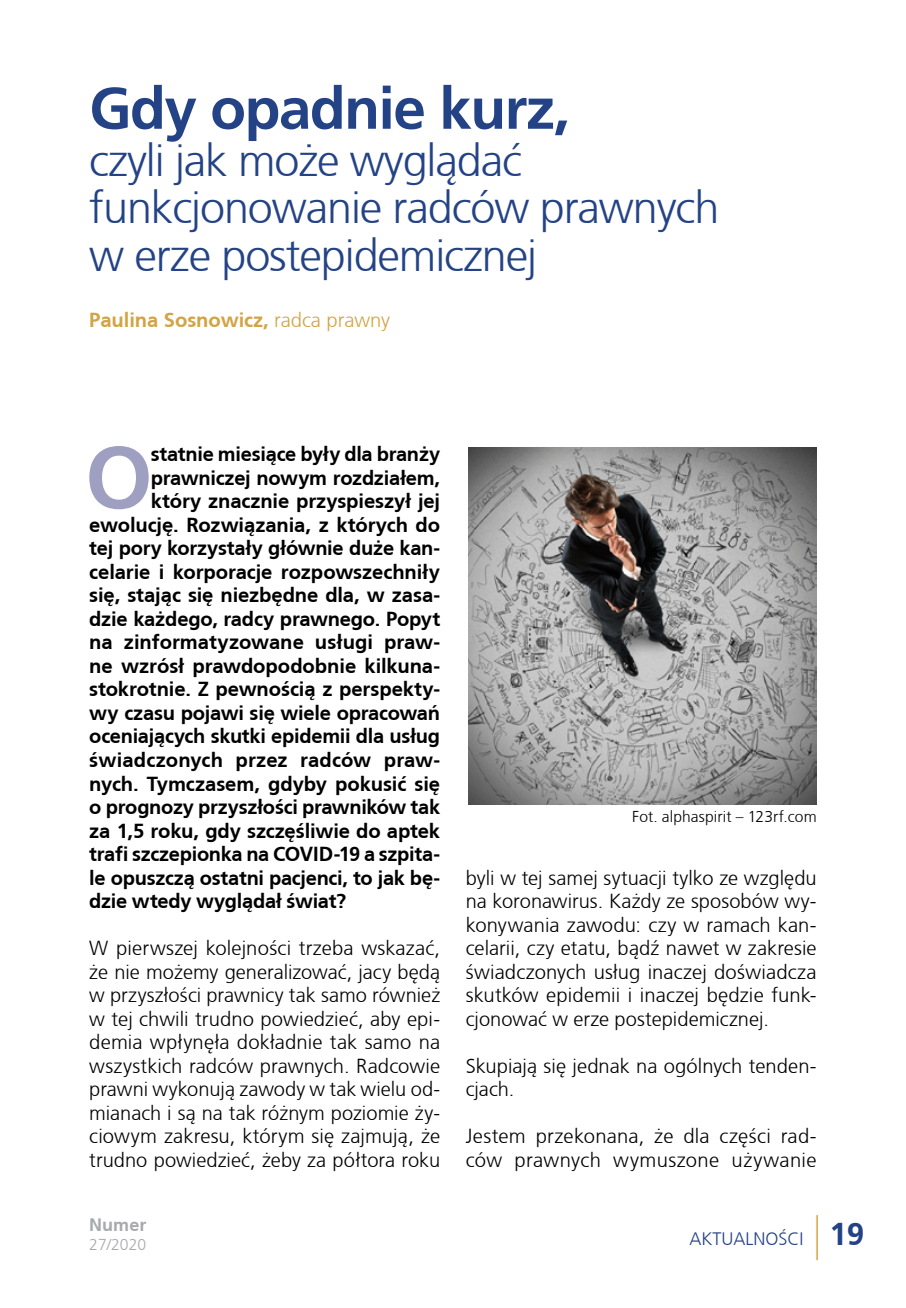
<style>
.page{position:relative;width:906px;height:1308px;background:#fff}
.page>*{position:absolute;margin:0;border:0;box-sizing:border-box;transform-origin:0 0}
.t1{font:700 87.52px "Frutiger CE";color:#9e9fc1}
.t2{font:700 58.5px "Frutiger CE";letter-spacing:-.025em;color:#244386}
.t3{font:300 45px/47.2px "Frutiger CE";letter-spacing:-.025em;color:#244386}
.t4{font:700 31.5px "Frutiger CE";color:#244386}
.t5{font:300 20.25px/23.6px "Frutiger CE";letter-spacing:.005em;color:#000;text-align:justify}
.t6{font:700 20.25px "Frutiger CE";letter-spacing:-.01em;color:#000}
.t7{font:700 20.25px "Frutiger CE";letter-spacing:-.005em;color:#d2a444}
.t8{font:300 18px "Frutiger CE";color:#244386}
.t9{font:700 18px "Frutiger CE";color:#a7a9ac}
.t10{font:300 15.75px "Frutiger CE";letter-spacing:.01em;color:#000}
.t11{font:300 15.75px "Frutiger CE";color:#a7a9ac}
.s1{font-weight:300}
.s2{font-weight:300;font-size:45px;color:#d2a444}
</style>
<div class="page">
<img style="left:469px;top:447px;width:347px;height:357px">
<h2 class="t2" style="left:89px;top:73px;width:482px">Gdy opadnie kurz,</h2>
<h3 class="t3" style="left:89px;top:136px;width:632px">czyli jak może wyglądać funkcjonowanie radców prawnych w erze postepidemicznej</h3>
<p class="t7" style="left:89px;top:308px;width:302px">Paulina Sosnowicz, <span class="s1">radca prawny</span></p>
<h1 class="t1" style="left:85px;top:425px;width:69px">O</h1>
<p class="t6" style="left:151px;top:442px;width:291px">statnie miesiące były dla branży</p>
<p class="t6" style="left:151px;top:465px;width:291px">prawniczej nowym rozdziałem,</p>
<p class="t6" style="left:151px;top:489px;width:291px">który znacznie przyspieszył jej</p>
<p class="t6" style="left:89px;top:512px;width:352px">ewolucję. Rozwiązania, z których do</p>
<p class="t6" style="left:89px;top:536px;width:352px">tej pory korzystały głównie duże kan-</p>
<p class="t6" style="left:89px;top:559px;width:352px">celarie i korporacje rozpowszechniły</p>
<p class="t6" style="left:89px;top:583px;width:352px">się, stając się niezbędne dla, w zasa-</p>
<p class="t6" style="left:89px;top:606px;width:352px">dzie każdego, radcy prawnego. Popyt</p>
<p class="t6" style="left:89px;top:630px;width:352px">na zinformatyzowane usługi praw-</p>
<p class="t6" style="left:89px;top:653px;width:352px">ne wzrósł prawdopodobnie kilkuna-</p>
<p class="t6" style="left:89px;top:677px;width:352px">stokrotnie. Z pewnością z perspekty-</p>
<p class="t6" style="left:89px;top:700px;width:352px">wy czasu pojawi się wiele opracowań</p>
<p class="t6" style="left:89px;top:724px;width:352px">oceniających skutki epidemii dla usług</p>
<p class="t6" style="left:89px;top:748px;width:352px">świadczonych przez radców praw-</p>
<p class="t6" style="left:89px;top:771px;width:352px">nych. Tymczasem, gdyby pokusić się</p>
<p class="t6" style="left:89px;top:795px;width:352px">o prognozy przyszłości prawników tak</p>
<p class="t6" style="left:89px;top:818px;width:352px">za 1,5 roku, gdy szczęśliwie do aptek</p>
<p class="t6" style="left:89px;top:842px;width:352px">trafi szczepionka na COVID-19 a szpita-</p>
<p class="t6" style="left:89px;top:865px;width:352px">le opuszczą ostatni pacjenci, to jak bę-</p>
<p class="t6" style="left:89px;top:889px;width:258px">dzie wtedy wyglądał świat?</p>
<p class="t5" style="left:89px;top:936px;width:352px">W pierwszej kolejności trzeba wskazać, że nie możemy generalizować, jacy będą w przyszłości prawnicy tak samo również w tej chwili trudno powiedzieć, aby epi&shy;demia wpłynęła dokładnie tak samo na wszystkich radców prawnych. Radcowie prawni wykonują zawody w tak wielu od&shy;mianach i są na tak różnym poziomie ży&shy;ciowym zakresu, którym się zajmują, że trudno powiedzieć, żeby za półtora roku</p>
<p class="t10" style="left:632px;top:807px;width:186px">Fot. alphaspirit – 123rf.com</p>
<p class="t5" style="left:466px;top:865px;width:352px">byli w tej samej sytuacji tylko ze względu na koronawirus. Każdy ze sposobów wy&shy;konywania zawodu: czy w ramach kan&shy;celarii, czy etatu, bądź nawet w zakresie świadczonych usług inaczej doświadcza skutków epidemii i inaczej będzie funk&shy;cjonować w erze postepidemicznej.</p>
<p class="t5" style="left:466px;top:1053px;width:352px">Skupiają się jednak na ogólnych tenden&shy;cjach.</p>
<p class="t5" style="left:466px;top:1124px;width:352px">Jestem przekonana, że dla części rad&shy;ców prawnych wymuszone używanie</p>
<p class="t9" style="left:89px;top:1214px;width:59px">Numer</p>
<p class="t11" style="left:89px;top:1235px;width:58px">27/2020</p>
<p class="t8" style="left:689px;top:1228px;width:116px">AKTUALNOŚCI</p>
<h3 class="t4" style="left:815px;top:1215px;width:51px"><span class="s2">|</span> 19</h3>
</div>
